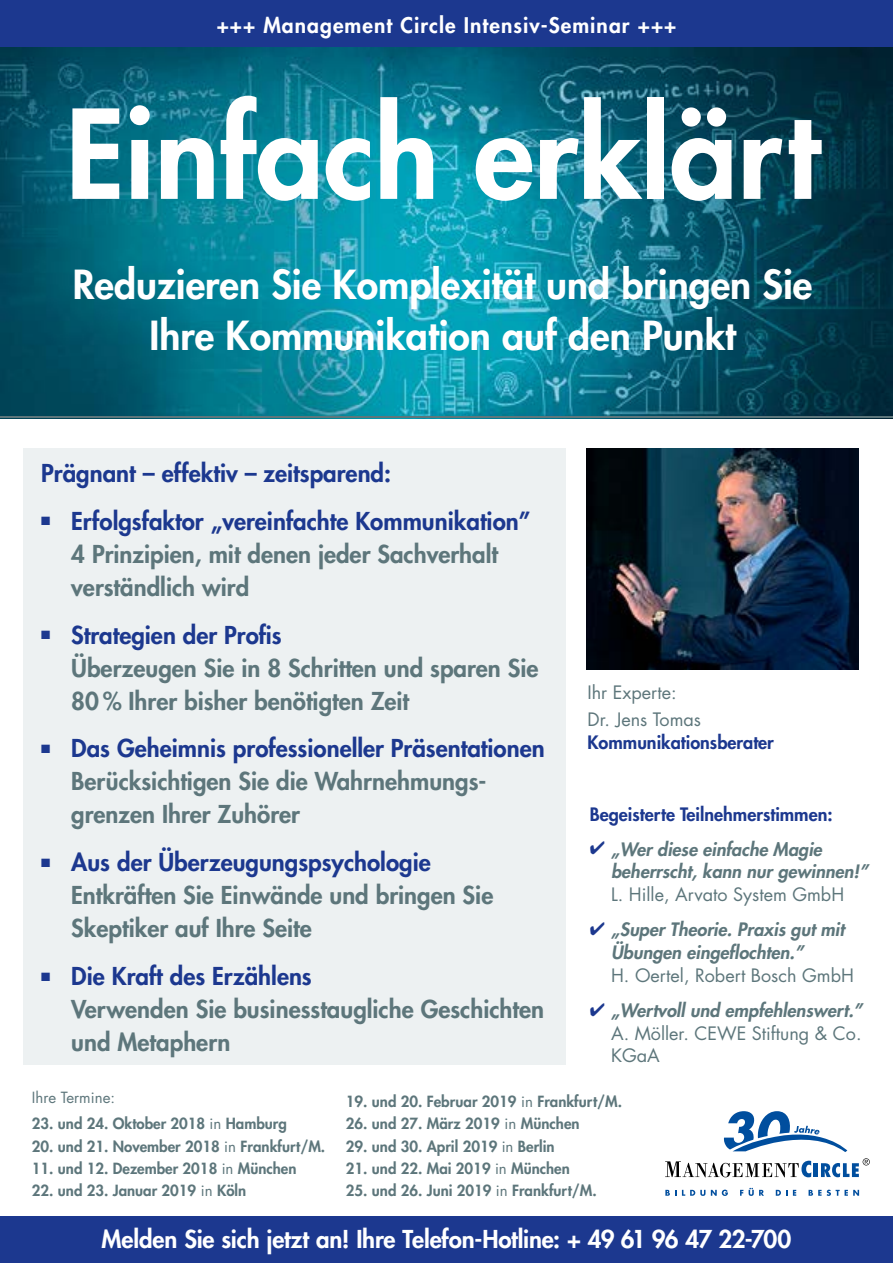
<style>
.page{position:relative;width:893px;height:1263px;background:#fff}
.page>*{position:absolute;margin:0;border:0;box-sizing:border-box;transform-origin:0 0}
.t1{font:800 120px "Futura Std";color:#fff}
.t2{font:800 39px/51px "Futura Std";color:#fff;text-align:center}
.t3{font:800 24px/33px "Futura Std";color:#5d767b}
.t4{font:800 24px "Futura Std";letter-spacing:-.01em;color:#fff}
.t5{font:800 24px "Futura Std";color:#1c388f}
.t6{font:800 21px "Futura Std";letter-spacing:.05em;color:#fff}
.t7{font:18px/22.6px "Futura Std";color:#5d767b;text-align:justify}
.t8{font:italic 800 18px/22.6px "Futura Std";color:#5d767b}
.t9{font:800 18px "Futura Std";color:#1c388f}
.t10{font:800 15px "Futura Std";color:#5d767b}
.t11{font:15px "Futura Std";color:#5d767b}
.s1{color:#1c388f}
.s2{font-weight:800;font-style:italic}
.s3{font-weight:400}
</style>
<div class="page">
<img style="left:0;top:47px;width:893px;height:370px">
<div style="left:23px;top:448px;width:543px;height:617px;background:#edf1f2"></div>
<hr style="left:0;top:417px;width:893px;height:1px;background:#5d767b">
<div style="left:0;top:0;width:893px;height:47px;background:#1c388f"></div>
<div style="left:0;top:1216px;width:893px;height:47px;background:#1c388f"></div>
<img style="left:587px;top:448px;width:272px;height:222px">
<hr style="left:814px;top:1163px;width:4px;height:14px;background:#004e9e">
<svg style="left:665px;top:1161px;width:146px;height:16px"></svg>
<svg style="left:821px;top:1158px;width:49px;height:19px"></svg>
<svg style="left:665px;top:1190px;width:40px;height:6px"></svg>
<svg style="left:711px;top:1189px;width:17px;height:7px"></svg>
<svg style="left:740px;top:1190px;width:3px;height:6px"></svg>
<svg style="left:749px;top:1188px;width:15px;height:8px"></svg>
<svg style="left:776px;top:1190px;width:11px;height:6px"></svg>
<svg style="left:793px;top:1190px;width:3px;height:6px"></svg>
<svg style="left:808px;top:1190px;width:51px;height:6px"></svg>
<svg style="left:723px;top:1111px;width:124px;height:41px"></svg>
<p class="t6" style="left:217px;top:12px;width:461px">+++ Management Circle Intensiv-Seminar +++</p>
<h1 class="t1" style="left:66px;top:79px;width:755px">Einfach erklärt</h1>
<h2 class="t2" style="left:73px;top:259px;width:741px">Reduzieren Sie Komplexität und bringen Sie<br>Ihre Kommunikation auf den Punkt</h2>
<p class="t5" style="left:41px;top:458px;width:351px">Prägnant – effektiv – zeitsparend:</p>
<p class="t3" style="left:71px;top:504px;width:461px;text-indent:-30px"><sup>■</sup> <span class="s1">Erfolgsfaktor „vereinfachte Kommunikation”<br></span>4 Prinzipien, mit denen jeder Sachverhalt verständlich wird</p>
<p class="t3" style="left:71px;top:618px;width:469px;text-indent:-30px"><sup>■</sup> <span class="s1">Strategien der Profis<br></span>Überzeugen Sie in 8 Schritten und sparen Sie<br>80 % Ihrer bisher benötigten Zeit</p>
<p class="t3" style="left:71px;top:732px;width:475px;text-indent:-30px"><sup>■</sup> <span class="s1">Das Geheimnis professioneller Präsentationen<br></span>Berücksichtigen Sie die Wahrnehmungs&shy;grenzen Ihrer Zuhörer</p>
<p class="t3" style="left:71px;top:846px;width:424px;text-indent:-30px"><sup>■</sup> <span class="s1">Aus der Überzeugungspsychologie<br></span>Entkräften Sie Einwände und bringen Sie<br>Skeptiker auf Ihre Seite</p>
<p class="t3" style="left:71px;top:960px;width:474px;text-indent:-30px"><sup>■</sup> <span class="s1">Die Kraft des Erzählens<br></span>Verwenden Sie businesstaugliche Geschichten und Metaphern</p>
<p class="t7" style="left:587px;top:679px;width:115px;line-height:26.7px">Ihr Experte:<br>Dr. Jens Tomas</p>
<p class="t9" style="left:587px;top:730px;width:188px">Kommunikationsberater</p>
<p class="t9" style="left:590px;top:802px;width:244px">Begeisterte Teilnehmerstimmen:</p>
<p class="t8" style="left:611px;top:838px;width:259px;text-indent:-21px"><span class="s1">✔</span> „Wer diese einfache Magie beherrscht, kann nur gewinnen!”</p>
<p class="t7" style="left:611px;top:883px;width:235px">L. Hille, Arvato System GmbH</p>
<p class="t8" style="left:611px;top:919px;width:235px;text-indent:-21px"><span class="s1">✔</span> „Super Theorie. Praxis gut mit<br>Übungen eingeflochten.”</p>
<p class="t7" style="left:611px;top:964px;width:244px">H. Oertel, Robert Bosch GmbH</p>
<p class="t7" style="left:611px;top:999px;width:253px;text-indent:-21px"><span class="s1">✔</span> <span class="s2">„Wertvoll und empfehlenswert.” </span>A. Möller. CEWE Stiftung &amp; Co.<br>KGaA</p>
<p class="t11" style="left:32px;top:1088px;width:85px">Ihre Termine:</p>
<p class="t10" style="left:32px;top:1114px;width:256px">23. und 24. Oktober 2018 <span class="s3">in</span> Hamburg</p>
<p class="t10" style="left:32px;top:1136px;width:295px">20. und 21. November 2018 <span class="s3">in</span> Frankfurt/M.</p>
<p class="t10" style="left:32px;top:1159px;width:266px">11. und 12. Dezember 2018 <span class="s3">in</span> München</p>
<p class="t10" style="left:32px;top:1181px;width:216px">22. und 23. Januar 2019 <span class="s3">in</span> Köln</p>
<p class="t10" style="left:346px;top:1092px;width:278px">19. und 20. Februar 2019 <span class="s3">in</span> Frankfurt/M.</p>
<p class="t10" style="left:346px;top:1114px;width:235px">26. und 27. März 2019 <span class="s3">in</span> München</p>
<p class="t10" style="left:346px;top:1136px;width:210px">29. und 30. April 2019 <span class="s3">in</span> Berlin</p>
<p class="t10" style="left:346px;top:1159px;width:225px">21. und 22. Mai 2019 <span class="s3">in</span> München</p>
<p class="t10" style="left:346px;top:1181px;width:252px">25. und 26. Juni 2019 <span class="s3">in</span> Frankfurt/M.</p>
<p class="t4" style="left:101px;top:1224px;width:691px">Melden Sie sich jetzt an! Ihre Telefon-Hotline: + 49 61 96 47 22-700</p>
</div>
